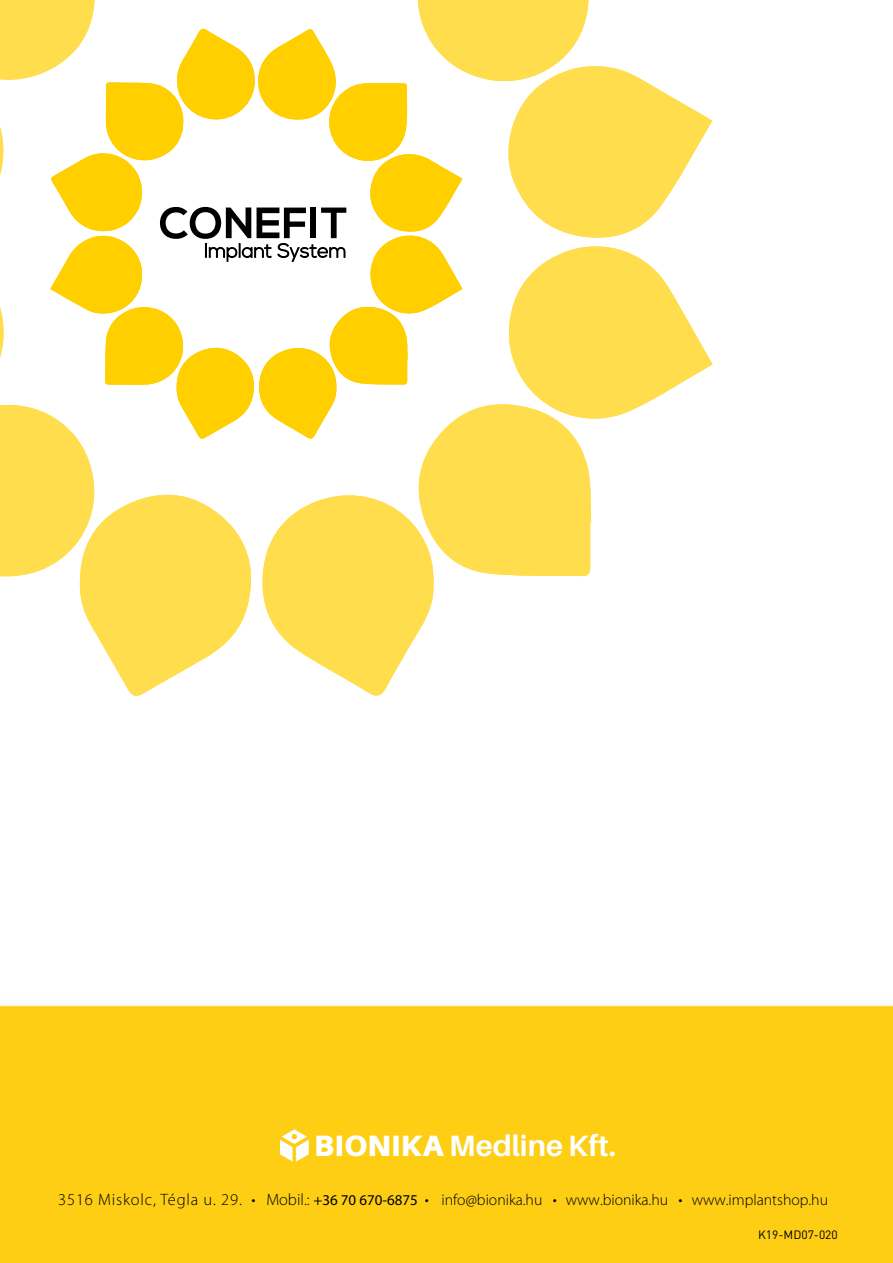
<style>
.page{position:relative;width:893px;height:1263px;background:#fff}
.page>*{position:absolute;margin:0;border:0;box-sizing:border-box;transform-origin:0 0}
.t1{font:700 29.4px "Aileron";color:#fff}
.t2{font:300 15.75px "Myriad Pro";color:#000}
.t3{font:12px "DIN Pro";color:#000}
.s1{font-weight:900}
.s2{font-size:16.5px}
.s3{font-weight:400;font-size:15px}
</style>
<div class="page">
<img style="left:0;top:120px;width:893px;height:1143px">
<svg style="left:280px;top:1129px;width:29px;height:32px"></svg>
<svg style="left:0;top:0;width:712px;height:697px"></svg>
<h1 class="t1" style="left:314px;top:1130px;width:303px"><span class="s1">BIONIKA</span> Medline Kft.</h1>
<p class="t2" style="left:58px;top:1191px;width:771px"><span class="s2">3516 Miskolc, Tégla u. 29. • Mobil.:</span> <span class="s3">+36 70 670-6875</span> <span class="s2">•</span> info@bionika.hu <span class="s2">•</span> www.bionika.hu <span class="s2">•</span> www.implantshop.hu</p>
<p class="t3" style="left:758px;top:1226px;width:81px">K19-MD07-020</p>
</div>
